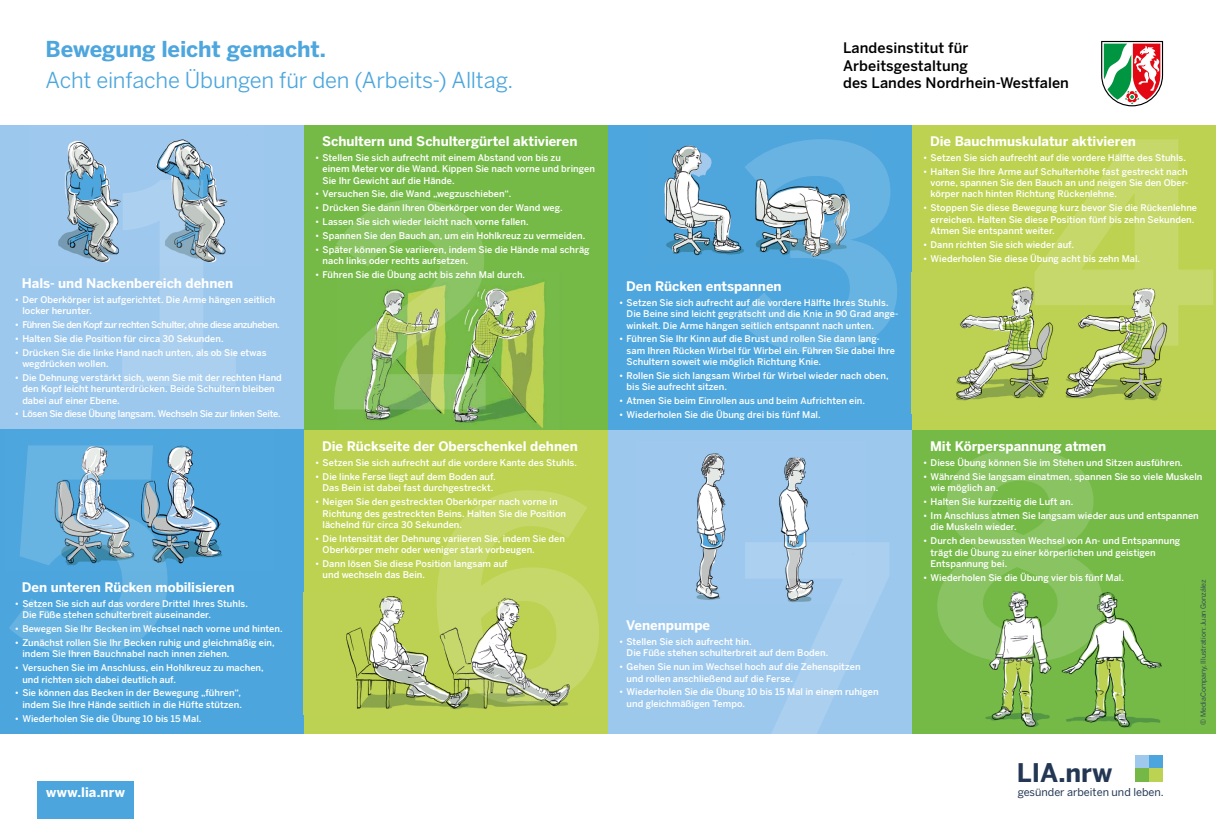
<style>
.page{position:relative;width:1216px;height:819px;background:#fff}
.page>*{position:absolute;margin:0;border:0;box-sizing:border-box;transform-origin:0 0}
.t1{font:700 278.43px/272.6px "Benton Sans";color:#fff;text-align:center}
.t2{font:700 25.46px "Benton Sans";color:#233754}
.t3{font:21.79px "Benton Sans";letter-spacing:-.01em;color:#4ca6dd}
.t4{font:700 21.79px "Benton Sans";letter-spacing:-.01em;color:#4da6dd}
.t5{font:500 14.44px/17.3px "Benton Sans";letter-spacing:.005em;color:#000}
.t6{font:700 13.12px "Benton Sans";color:#fff}
.t7{font:700 13.12px "Benton Sans";letter-spacing:.02em;color:#fff}
.t8{font:10.85px "Benton Sans";color:#233754}
.t9{font:500 9.19px/11.4px "Benton Sans";color:#fff}
.t10{font:500 9.19px "Benton Sans";letter-spacing:-.05em;color:#fff}
.t11{font:500 9.19px "Benton Sans";letter-spacing:-.03em;color:#fff}
.t12{font:7px "Benton Sans";color:#233754}
</style>
<div class="page">
<div style="left:0;top:429px;width:304px;height:304px;background:#4ca6dd"></div>
<div style="left:304px;top:429px;width:304px;height:304px;background:#bdd251"></div>
<div style="left:608px;top:429px;width:304px;height:304px;background:#9dc8ed"></div>
<div style="left:912px;top:429px;width:303px;height:304px;background:#75b947"></div>
<div style="left:0;top:125px;width:304px;height:304px;background:#9dc8ed"></div>
<div style="left:304px;top:125px;width:304px;height:304px;background:#75b947"></div>
<div style="left:608px;top:125px;width:304px;height:304px;background:#4da6dd"></div>
<div style="left:912px;top:125px;width:303px;height:304px;background:#bdd251"></div>
<img style="left:156px;top:139px;width:72px;height:124px">
<img style="left:58px;top:140px;width:63px;height:123px">
<img style="left:364px;top:281px;width:181px;height:147px">
<img style="left:346px;top:596px;width:224px;height:113px">
<img style="left:956px;top:286px;width:212px;height:115px">
<img style="left:54px;top:445px;width:168px;height:120px">
<img style="left:664px;top:145px;width:186px;height:112px">
<img style="left:695px;top:453px;width:119px;height:150px">
<img style="left:985px;top:591px;width:177px;height:137px">
<div style="left:1135px;top:754px;width:13px;height:14px;background:#9ec9ed"></div>
<div style="left:1148px;top:754px;width:14px;height:14px;background:#4ca6dd"></div>
<div style="left:1135px;top:768px;width:13px;height:14px;background:#75b848"></div>
<div style="left:1148px;top:768px;width:14px;height:14px;background:#bcd252"></div>
<svg style="left:1101px;top:41px;width:61px;height:65px"></svg>
<div style="left:37px;top:781px;width:97px;height:38px;background:#4ca6dd"></div>
<h3 class="t4" style="left:46px;top:36px;width:282px">Bewegung leicht gemacht.</h3>
<h3 class="t3" style="left:46px;top:67px;width:469px">Acht einfache Übungen für den (Arbeits-) Alltag.</h3>
<h3 class="t5" style="left:843px;top:39px;width:227px">Landesinstitut für<br>Arbeitsgestaltung<br>des Landes Nordrhein-Westfalen</h3>
<h3 class="t6" style="left:322px;top:133px;width:257px">Schultern und Schultergürtel aktivieren</h3>
<p class="t9" style="left:322px;top:152px;width:274px;text-indent:-7px">• Stellen Sie sich aufrecht mit einem Abstand von bis zu<br>einem Meter vor die Wand. Kippen Sie nach vorne und bringen<br>Sie Ihr Gewicht auf die Hände.</p>
<p class="t9" style="left:315px;top:188px;width:197px">• Versuchen Sie, die Wand „wegzuschieben“.</p>
<p class="t9" style="left:315px;top:202px;width:249px">• Drücken Sie dann Ihren Oberkörper von der Wand weg.</p>
<p class="t9" style="left:315px;top:216px;width:215px">• Lassen Sie sich wieder leicht nach vorne fallen.</p>
<p class="t9" style="left:315px;top:230px;width:271px">• Spannen Sie den Bauch an, um ein Hohlkreuz zu vermeiden.</p>
<p class="t9" style="left:322px;top:244px;width:268px;text-indent:-7px">• Später können Sie variieren, indem Sie die Hände mal schräg nach links oder rechts aufsetzen.</p>
<p class="t9" style="left:315px;top:269px;width:211px">• Führen Sie die Übung acht bis zehn Mal durch.</p>
<h3 class="t6" style="left:930px;top:133px;width:207px">Die Bauchmuskulatur aktivieren</h3>
<p class="t9" style="left:923px;top:152px;width:264px">• Setzen Sie sich aufrecht auf die vordere Hälfte des Stuhls.</p>
<p class="t9" style="left:930px;top:165px;width:259px;text-align:justify;text-indent:-7px">• Halten Sie Ihre Arme auf Schulterhöhe fast gestreckt nach vorne, spannen Sie den Bauch an und neigen Sie den Ober&shy;körper nach hinten Richtung Rückenlehne.</p>
<p class="t9" style="left:930px;top:202px;width:268px;text-indent:-7px">• Stoppen Sie diese Bewegung kurz bevor Sie die Rückenlehne erreichen. Halten Sie diese Position fünf bis zehn Sekunden.<br>Atmen Sie entspannt weiter.</p>
<p class="t9" style="left:923px;top:239px;width:152px">• Dann richten Sie sich wieder auf.</p>
<p class="t9" style="left:923px;top:252px;width:218px">• Wiederholen Sie diese Übung acht bis zehn Mal.</p>
<h1 class="t1" style="left:4px;top:144px;width:1106px">12 3<br>56 8</h1>
<h1 class="t1" style="left:1028px;top:104px;width:190px">4</h1>
<h3 class="t6" style="left:22px;top:275px;width:213px">Hals- und Nackenbereich dehnen</h3>
<p class="t9" style="left:22px;top:293px;width:254px;text-indent:-7px">• Der Oberkörper ist aufgerichtet. Die Arme hängen seitlich locker herunter.</p>
<p class="t10" style="left:15px;top:319px;width:266px">• Führen Sie den Kopf zur rechten Schulter, ohne diese anzuheben.</p>
<p class="t9" style="left:15px;top:332px;width:210px">• Halten Sie die Position für circa 30 Sekunden.</p>
<p class="t9" style="left:22px;top:346px;width:246px;text-indent:-7px">• Drücken Sie die linke Hand nach unten, als ob Sie etwas wegdrücken wollen.</p>
<p class="t9" style="left:22px;top:371px;width:261px;text-indent:-7px">• Die Dehnung verstärkt sich, wenn Sie mit der rechten Hand den Kopf leicht herunterdrücken. Beide Schultern bleiben dabei auf einer Ebene.</p>
<p class="t11" style="left:15px;top:408px;width:267px">• Lösen Sie diese Übung langsam. Wechseln Sie zur linken Seite.</p>
<h3 class="t6" style="left:626px;top:278px;width:157px">Den Rücken entspannen</h3>
<p class="t9" style="left:626px;top:296px;width:273px;text-indent:-7px">• Setzen Sie sich aufrecht auf die vordere Hälfte Ihres Stuhls.<br>Die Beine sind leicht gegrätscht und die Knie in 90 Grad ange&shy;winkelt. Die Arme hängen seitlich entspannt nach unten.</p>
<p class="t9" style="left:626px;top:333px;width:270px;text-indent:-7px">• Führen Sie Ihr Kinn auf die Brust und rollen Sie dann lang&shy;sam Ihren Rücken Wirbel für Wirbel ein. Führen Sie dabei Ihre<br>Schultern soweit wie möglich Richtung Knie.</p>
<p class="t9" style="left:626px;top:370px;width:263px;text-indent:-7px">• Rollen Sie sich langsam Wirbel für Wirbel wieder nach oben, bis Sie aufrecht sitzen.</p>
<p class="t9" style="left:619px;top:395px;width:247px">• Atmen Sie beim Einrollen aus und beim Aufrichten ein.</p>
<p class="t9" style="left:619px;top:409px;width:203px">• Wiederholen Sie die Übung drei bis fünf Mal.</p>
<h3 class="t6" style="left:322px;top:438px;width:257px">Die Rückseite der Oberschenkel dehnen</h3>
<p class="t9" style="left:315px;top:457px;width:263px">• Setzen Sie sich aufrecht auf die vordere Kante des Stuhls.</p>
<p class="t9" style="left:315px;top:470px;width:182px;text-align:center">• Die linke Ferse liegt auf dem Boden auf.<br>Das Bein ist dabei fast durchgestreckt.</p>
<p class="t9" style="left:322px;top:496px;width:245px;text-indent:-7px">• Neigen Sie den gestreckten Oberkörper nach vorne in<br>Richtung des gestreckten Beins. Halten Sie die Position lächelnd für circa 30 Sekunden.</p>
<p class="t9" style="left:322px;top:532px;width:244px;text-indent:-7px">• Die Intensität der Dehnung variieren Sie, indem Sie den<br>Oberkörper mehr oder weniger stark vorbeugen.</p>
<p class="t9" style="left:322px;top:558px;width:186px;text-indent:-7px">• Dann lösen Sie diese Position langsam auf und wechseln das Bein.</p>
<h3 class="t6" style="left:930px;top:438px;width:177px">Mit Körperspannung atmen</h3>
<p class="t9" style="left:923px;top:457px;width:261px">• Diese Übung können Sie im Stehen und Sitzen ausführen.</p>
<p class="t9" style="left:930px;top:470px;width:273px;text-indent:-7px">• Während Sie langsam einatmen, spannen Sie so viele Muskeln wie möglich an.</p>
<p class="t9" style="left:923px;top:496px;width:152px">• Halten Sie kurzzeitig die Luft an.</p>
<p class="t9" style="left:930px;top:510px;width:270px;text-indent:-7px">• Im Anschluss atmen Sie langsam wieder aus und entspannen die Muskeln wieder.</p>
<p class="t9" style="left:930px;top:535px;width:251px;text-indent:-7px">• Durch den bewussten Wechsel von An- und Entspannung trägt die Übung zu einer körperlichen und geistigen<br>Entspannung bei.</p>
<p class="t9" style="left:923px;top:571px;width:202px">• Wiederholen Sie die Übung vier bis fünf Mal.</p>
<h1 class="t1" style="left:741px;top:507px;width:152px">7</h1>
<p class="t12" style="left:1199px;top:724px;width:146px;rotate:-90deg">© MediaCompany, Illustration: Juan González</p>
<h3 class="t6" style="left:22px;top:579px;width:214px">Den unteren Rücken mobilisieren</h3>
<p class="t9" style="left:22px;top:597px;width:227px;text-indent:-7px">• Setzen Sie sich auf das vordere Drittel Ihres Stuhls.<br>Die Füße stehen schulterbreit auseinander.</p>
<p class="t9" style="left:15px;top:623px;width:269px">• Bewegen Sie Ihr Becken im Wechsel nach vorne und hinten.</p>
<p class="t9" style="left:22px;top:636px;width:254px;text-indent:-7px">• Zunächst rollen Sie Ihr Becken ruhig und gleichmäßig ein, indem Sie Ihren Bauchnabel nach innen ziehen.</p>
<p class="t9" style="left:22px;top:662px;width:243px;text-indent:-7px">• Versuchen Sie im Anschluss, ein Hohlkreuz zu machen, und richten sich dabei deutlich auf.</p>
<p class="t9" style="left:15px;top:687px;width:228px;text-align:right">• Sie können das Becken in der Bewegung „führen“, indem Sie Ihre Hände seitlich in die Hüfte stützen.</p>
<p class="t9" style="left:15px;top:712px;width:188px">• Wiederholen Sie die Übung 10 bis 15 Mal.</p>
<h3 class="t6" style="left:626px;top:617px;width:86px">Venenpumpe</h3>
<p class="t9" style="left:626px;top:635px;width:203px;text-indent:-7px">• Stellen Sie sich aufrecht hin.<br>Die Füße stehen schulterbreit auf dem Boden.</p>
<p class="t9" style="left:626px;top:661px;width:235px;text-indent:-7px">• Gehen Sie nun im Wechsel hoch auf die Zehenspitzen und rollen anschließend auf die Ferse.</p>
<p class="t9" style="left:626px;top:686px;width:253px;text-indent:-7px">• Wiederholen Sie die Übung 10 bis 15 Mal in einem ruhigen und gleichmäßigen Tempo.</p>
<h3 class="t7" style="left:46px;top:784px;width:80px">www.lia.nrw</h3>
<h2 class="t2" style="left:1016px;top:757px;width:97px">LIA.nrw</h2>
<p class="t8" style="left:1017px;top:785px;width:148px">gesünder arbeiten und leben.</p>
</div>
